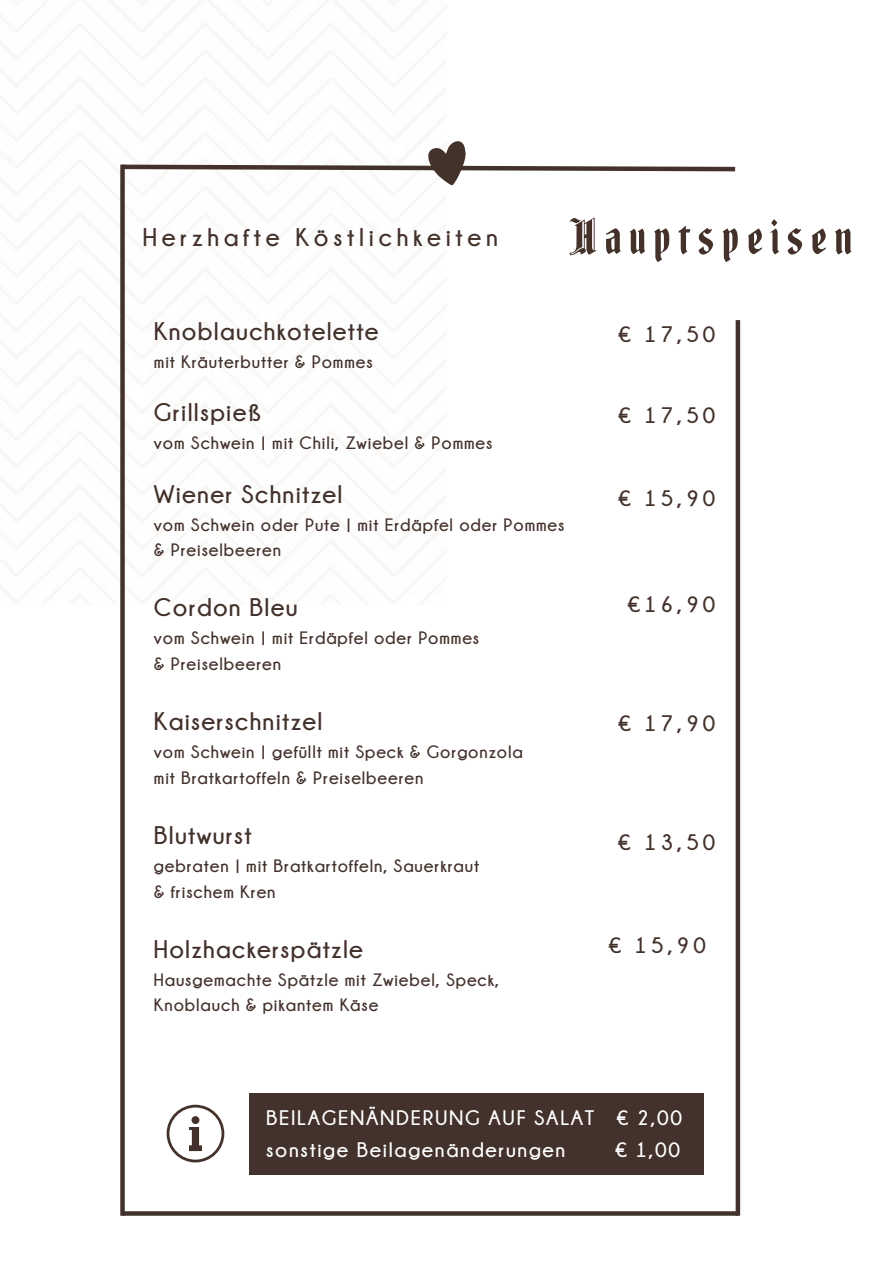
<style>
.page{position:relative;width:894px;height:1264px;background:#fff}
.page>*{position:absolute;margin:0;border:0;box-sizing:border-box;transform-origin:0 0}
.t1{font:52.8px "Fenwick Woodtype";letter-spacing:.135em;color:#43312a}
.t2{font:700 25.5px "Champagne Limousines";letter-spacing:.185em;color:#43312b}
.t3{font:700 25.35px "Champagne Limousines";letter-spacing:.05em;color:#43312b}
.t4{font:700 22.35px "Champagne Limousines";letter-spacing:.18em;color:#43312b}
.t5{font:700 21px/31.5px "Champagne Limousines";letter-spacing:.08em;color:#fff}
.t6{font:700 17.85px "Champagne Limousines";letter-spacing:.05em;color:#43312b}
</style>
<div class="page">
<div style="left:735px;top:320px;width:5px;height:895px;background:#43322b"></div>
<svg style="left:118px;top:139px;width:618px;height:51px"></svg>
<div style="left:120px;top:165px;width:5px;height:1050px;background:#43322b"></div>
<svg style="left:124px;top:1211px;width:612px;height:4px;background:#4e3e38"></svg>
<div style="left:249px;top:1092px;width:454px;height:82px;background:#43312b"></div>
<svg style="left:166px;top:1104px;width:58px;height:58px"></svg>
<p class="t2" style="left:143px;top:223px;width:356px">Herzhafte Köstlichkeiten</p>
<p class="t1" style="left:569px;top:210px;width:285px">Hauptspeisen</p>
<p class="t3" style="left:154px;top:317px;width:226px">Knoblauchkotelette</p>
<p class="t6" style="left:154px;top:351px;width:220px">mit Kräuterbutter &amp; Pommes</p>
<h1 class="t3" style="left:154px;top:398px;width:108px">Grillspieß</h1>
<p class="t6" style="left:154px;top:433px;width:340px">vom Schwein | mit Chili, Zwiebel &amp; Pommes</p>
<p class="t3" style="left:154px;top:480px;width:190px">Wiener Schnitzel</p>
<p class="t6" style="left:154px;top:514px;width:412px">vom Schwein oder Pute | mit Erdäpfel oder Pommes</p>
<p class="t6" style="left:154px;top:540px;width:129px">&amp; Preiselbeeren</p>
<p class="t3" style="left:154px;top:593px;width:145px">Cordon Bleu</p>
<p class="t6" style="left:154px;top:628px;width:327px">vom Schwein | mit Erdäpfel oder Pommes</p>
<p class="t6" style="left:154px;top:654px;width:129px">&amp; Preiselbeeren</p>
<p class="t3" style="left:154px;top:707px;width:170px">Kaiserschnitzel</p>
<p class="t6" style="left:154px;top:742px;width:370px">vom Schwein | gefüllt mit Speck &amp; Gorgonzola</p>
<p class="t6" style="left:154px;top:767px;width:271px">mit Bratkartoffeln &amp; Preiselbeeren</p>
<p class="t3" style="left:154px;top:821px;width:99px">Blutwurst</p>
<p class="t6" style="left:154px;top:856px;width:327px">gebraten | mit Bratkartoffeln, Sauerkraut</p>
<p class="t6" style="left:154px;top:881px;width:123px">&amp; frischem Kren</p>
<p class="t3" style="left:154px;top:935px;width:210px">Holzhackerspätzle</p>
<p class="t6" style="left:154px;top:969px;width:347px">Hausgemachte Spätzle mit Zwiebel, Speck,</p>
<p class="t6" style="left:154px;top:995px;width:226px">Knoblauch &amp; pikantem Käse</p>
<p class="t4" style="left:618px;top:321px;width:98px">€ 17,50</p>
<p class="t4" style="left:618px;top:402px;width:98px">€ 17,50</p>
<h3 class="t4" style="left:618px;top:486px;width:98px">€ 15,90</h3>
<h3 class="t4" style="left:627px;top:591px;width:89px">€16,90</h3>
<h3 class="t4" style="left:618px;top:711px;width:98px">€ 17,90</h3>
<h3 class="t4" style="left:618px;top:830px;width:98px">€ 13,50</h3>
<h3 class="t4" style="left:608px;top:932px;width:98px">€ 15,90</h3>
<h3 class="t5" style="left:266px;top:1101px;width:417px">BEILAGENÄNDERUNG AUF SALAT € 2,00 sonstige Beilagenänderungen</h3>
<h3 class="t5" style="left:615px;top:1133px;width:66px">€ 1,00</h3>
</div>
